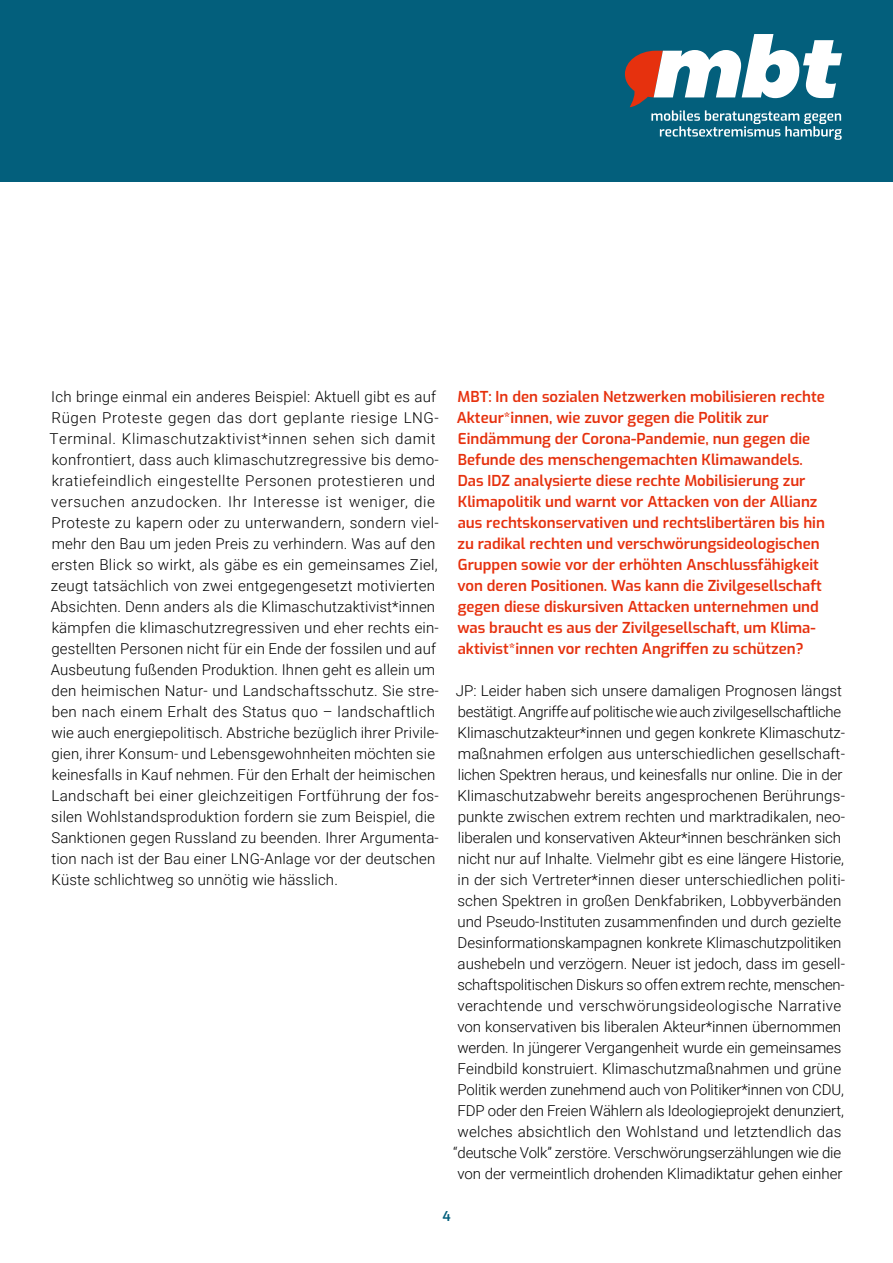
<style>
.page{position:relative;width:893px;height:1263px;background:#fff}
.page>*{position:absolute;margin:0;border:0;box-sizing:border-box;transform-origin:0 0}
.t1{font:300 15px/21px "Roboto";letter-spacing:.01em;color:#000}
.t2{font:600 15px/21px "Exo";color:#e6310e}
.t3{font:600 13.5px "Exo";color:#035f7c}
</style>
<div class="page">
<div style="left:0;top:0;width:893px;height:182px;background:#035f7c"></div>
<svg style="left:625px;top:34px;width:217px;height:106px"></svg>
<p class="t1" style="left:50px;top:385px;width:391px">Ich bringe einmal ein anderes Beispiel: Aktuell gibt es auf Rügen Proteste gegen das dort geplante riesige LNG-Terminal. Klimaschutzaktivist*innen sehen sich damit konfrontiert, dass auch klimaschutzregressive bis demo&shy;kratiefeindlich eingestellte Personen protestieren und versuchen anzudocken. Ihr Interesse ist weniger, die Proteste zu kapern oder zu unterwandern, sondern viel&shy;mehr den Bau um jeden Preis zu verhindern. Was auf den ersten Blick so wirkt, als gäbe es ein gemeinsames Ziel, zeugt tatsächlich von zwei entgegengesetzt motivierten Absichten. Denn anders als die Klimaschutzaktivist*innen kämpfen die klimaschutzregressiven und eher rechts ein&shy;gestellten Personen nicht für ein Ende der fossilen und auf Ausbeutung fußenden Produktion. Ihnen geht es allein um den heimischen Natur- und Landschaftsschutz. Sie stre&shy;ben nach einem Erhalt des Status quo – landschaftlich wie auch energiepolitisch. Abstriche bezüglich ihrer Privile&shy;gien, ihrer Konsum- und Lebensgewohnheiten möchten sie keinesfalls in Kauf nehmen. Für den Erhalt der heimischen Landschaft bei einer gleichzeitigen Fortführung der fos&shy;silen Wohlstandsproduktion fordern sie zum Beispiel, die Sanktionen gegen Russland zu beenden. Ihrer Argumenta&shy;tion nach ist der Bau einer LNG-Anlage vor der deutschen Küste schlichtweg so unnötig wie hässlich.</p>
<p class="t2" style="left:457px;top:385px;width:370px">MBT: In den sozialen Netzwerken mobilisieren rechte Akteur*innen, wie zuvor gegen die Politik zur Eindämmung der Corona-Pandemie, nun gegen die Befunde des menschengemachten Klimawandels.<br>Das IDZ analysierte diese rechte Mobilisierung zur Klimapolitik und warnt vor Attacken von der Allianz aus rechtskonservativen und rechtslibertären bis hin zu radikal rechten und verschwörungsideologischen Gruppen sowie vor der erhöhten Anschlussfähigkeit von deren Positionen. Was kann die Zivilgesellschaft gegen diese diskursiven Attacken unternehmen und was braucht es aus der Zivilgesellschaft, um Klima&shy;aktivist*innen vor rechten Angriffen zu schützen?</p>
<p class="t1" style="left:453px;top:679px;width:393px;text-align:center">JP: Leider haben sich unsere damaligen Prognosen längst bestätigt. Angriffe auf politische wie auch zivilgesellschaftliche Klimaschutzakteur*innen und gegen konkrete Klimaschutz&shy;maßnahmen erfolgen aus unterschiedlichen gesellschaft&shy;lichen Spektren heraus, und keinesfalls nur online. Die in der Klimaschutzabwehr bereits angesprochenen Berührungs&shy;punkte zwischen extrem rechten und marktradikalen, neo&shy;liberalen und konservativen Akteur*innen beschränken sich nicht nur auf Inhalte. Vielmehr gibt es eine längere Historie, in der sich Vertreter*innen dieser unterschiedlichen politi&shy;schen Spektren in großen Denkfabriken, Lobbyverbänden und Pseudo-Instituten zusammenfinden und durch gezielte Desinformationskampagnen konkrete Klimaschutzpolitiken aushebeln und verzögern. Neuer ist jedoch, dass im gesell&shy;schaftspolitischen Diskurs so offen extrem rechte, menschen&shy;verachtende und verschwörungsideologische Narrative von konservativen bis liberalen Akteur*innen übernommen werden. In jüngerer Vergangenheit wurde ein gemeinsames Feindbild konstruiert. Klimaschutzmaßnahmen und grüne Politik werden zunehmend auch von Politiker*innen von CDU, FDP oder den Freien Wählern als Ideologieprojekt denunziert, welches absichtlich den Wohlstand und letztendlich das “deutsche Volk” zerstöre. Verschwörungserzählungen wie die von der vermeintlich drohenden Klimadiktatur gehen einher</p>
<p class="t3" style="left:442px;top:1206px;width:10px">4</p>
</div>
